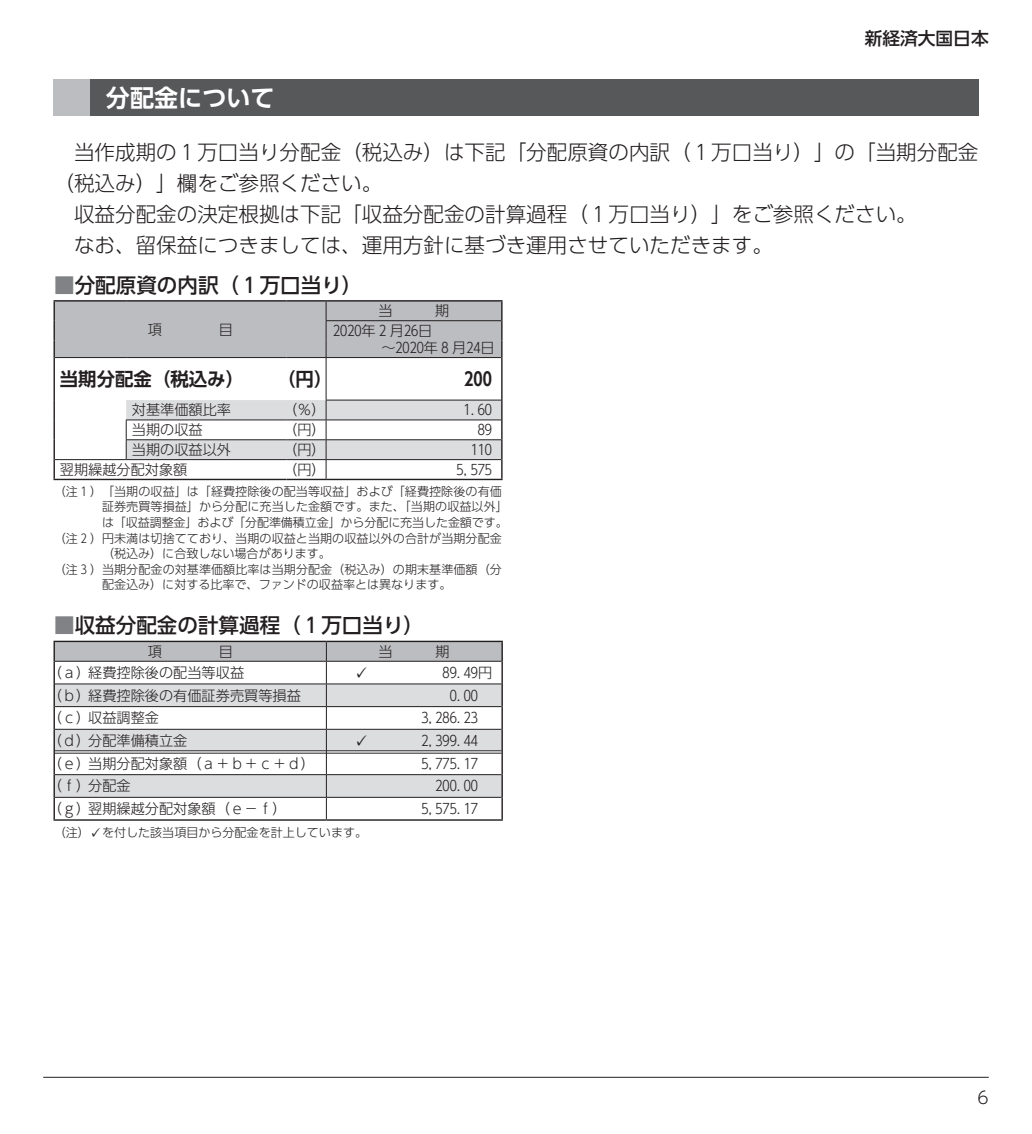
<style>
.page{position:relative;width:1032px;height:1134px;background:#fff}
.page>*{position:absolute;margin:0;border:0;box-sizing:border-box;transform-origin:0 0}
.t1{font:700 24px "UD Shin Go Pro De";color:#fff}
.t2{font:300 20.6px "UD Shin Go Pro";color:#231f20}
.t3{font:500 20.6px "UD Shin Go Pro";color:#231f20}
.t4{font:700 18.4px "UD Shin Go Pro De";color:#231f20}
.t5{font:500 17.8px "UD Shin Go Pro";color:#231f20}
.t6{font:300 17px "UD Shin Go Pro";color:#231f20}
.t7{font:300 14.2px/17px "UD Shin Go Pro";color:#231f20}
.t8{font:300 14.2px "UD Shin Go Pr 6";color:#231f20}
.t9{font:300 12px "UD Shin Go Pro";letter-spacing:.005em;color:#231f20}
.s1{color:#808285}
.s2{font-family:"UD Shin Go Pr 6"}
</style>
<div class="page">
<hr style="left:43px;top:1077px;width:946px;height:1px;background:#231f20">
<hr style="left:54px;top:300px;width:72px;height:2px;background:#231f20">
<hr style="left:126px;top:300px;width:160px;height:2px;background:#231f20">
<hr style="left:286px;top:300px;width:40px;height:2px;background:#231f20">
<hr style="left:326px;top:300px;width:176px;height:2px;background:#231f20">
<hr style="left:54px;top:358px;width:1px;height:42px;background:#231f20">
<hr style="left:501px;top:358px;width:1px;height:42px;background:#231f20">
<svg style="left:54px;top:400px;width:1px;height:79px"></svg>
<hr style="left:54px;top:479px;width:72px;height:1px;background:#231f20">
<hr style="left:126px;top:479px;width:160px;height:1px;background:#231f20">
<hr style="left:286px;top:479px;width:40px;height:1px;background:#231f20">
<hr style="left:326px;top:479px;width:176px;height:1px;background:#231f20">
<div style="left:54px;top:301px;width:448px;height:57px;background:#bcbdc0"></div>
<hr style="left:326px;top:358px;width:1px;height:42px;background:#231f20">
<svg style="left:126px;top:400px;width:376px;height:79px"></svg>
<hr style="left:55px;top:459px;width:71px;height:1px;background:#231f20">
<hr style="left:126px;top:459px;width:160px;height:1px;background:#231f20">
<hr style="left:286px;top:459px;width:40px;height:1px;background:#231f20">
<hr style="left:326px;top:459px;width:175px;height:1px;background:#231f20">
<div style="left:54px;top:79px;width:924px;height:37px;background:#57585a"></div>
<div style="left:54px;top:79px;width:36px;height:37px;background:#bcbdc0"></div>
<hr style="left:54px;top:819px;width:30px;height:2px;background:#231f20">
<hr style="left:84px;top:819px;width:242px;height:2px;background:#231f20">
<hr style="left:326px;top:819px;width:177px;height:2px;background:#231f20">
<svg style="left:54px;top:641px;width:449px;height:178px"></svg>
<h1 class="t1" style="left:106px;top:78px;width:170px">分配金について</h1>
<h3 class="t5" style="left:865px;top:24px;width:126px">新経済大国日本</h3>
<h2 class="t2" style="left:74px;top:135px;width:906px">当作成期の 1 万口当り分配金（税込み）は下記「分配原資の内訳（ 1 万口当り）」の「当期分配金</h2>
<h2 class="t2" style="left:54px;top:166px;width:330px">（税込み）」欄をご参照ください。</h2>
<h2 class="t2" style="left:74px;top:198px;width:844px">収益分配金の決定根拠は下記「収益分配金の計算過程（ 1 万口当り）」をご参照ください。</h2>
<h2 class="t2" style="left:74px;top:229px;width:700px">なお、留保益につきましては、運用方針に基づき運用させていただきます。</h2>
<h2 class="t3" style="left:54px;top:268px;width:310px"><span class="s1">■</span>分配原資の内訳（ 1 万口当り）</h2>
<p class="t7" style="left:148px;top:320px;width:16px">項</p>
<p class="t7" style="left:219px;top:320px;width:16px">目</p>
<p class="t7" style="left:378px;top:302px;width:16px">当</p>
<p class="t7" style="left:435px;top:302px;width:16px">期</p>
<p class="t7" style="left:381px;top:322px;width:115px;text-indent:-48px">2020年 2 月26日<br>～2020年 8 月24日</p>
<h3 class="t4" style="left:60px;top:364px;width:186px">当期分配金（税込み）</h3>
<h3 class="t4" style="left:277px;top:364px;width:57px">（円）</h3>
<h3 class="t4" style="left:464px;top:364px;width:29px">200</h3>
<p class="t7" style="left:132px;top:401px;width:101px">対基準価額比率</p>
<p class="t7" style="left:283px;top:401px;width:44px">（％）</p>
<p class="t7" style="left:464px;top:401px;width:30px">1. 60</p>
<p class="t7" style="left:132px;top:421px;width:72px">当期の収益</p>
<p class="t7" style="left:283px;top:421px;width:44px">（円）</p>
<p class="t7" style="left:478px;top:421px;width:16px">89</p>
<p class="t7" style="left:132px;top:441px;width:101px">当期の収益以外</p>
<p class="t7" style="left:283px;top:441px;width:44px">（円）</p>
<p class="t7" style="left:471px;top:441px;width:23px">110</p>
<p class="t7" style="left:60px;top:460px;width:129px">翌期繰越分配対象額</p>
<p class="t7" style="left:283px;top:460px;width:44px">（円）</p>
<p class="t7" style="left:456px;top:460px;width:37px">5, 575</p>
<p class="t9" style="left:54px;top:481px;width:449px">（注 1 ）「当期の収益」は「経費控除後の配当等収益」および「経費控除後の有価</p>
<p class="t9" style="left:102px;top:497px;width:407px">証券売買等損益」から分配に充当した金額です。また、「当期の収益以外」</p>
<p class="t9" style="left:102px;top:513px;width:407px">は「収益調整金」および「分配準備積立金」から分配に充当した金額です。</p>
<p class="t9" style="left:54px;top:528px;width:449px">（注 2 ）円未満は切捨てており、当期の収益と当期の収益以外の合計が当期分配金</p>
<p class="t9" style="left:102px;top:544px;width:230px">（税込み）に合致しない場合があります。</p>
<p class="t9" style="left:54px;top:559px;width:449px">（注 3 ）当期分配金の対基準価額比率は当期分配金（税込み）の期末基準価額（分</p>
<p class="t9" style="left:102px;top:575px;width:351px">配金込み）に対する比率で、ファンドの収益率とは異なります。</p>
<h2 class="t3" style="left:54px;top:609px;width:371px"><span class="s1">■</span>収益分配金の計算過程（ 1 万口当り）</h2>
<p class="t7" style="left:148px;top:642px;width:16px">項</p>
<p class="t7" style="left:219px;top:642px;width:16px">目</p>
<p class="t7" style="left:379px;top:642px;width:16px">当</p>
<p class="t7" style="left:435px;top:642px;width:16px">期</p>
<p class="t7" style="left:48px;top:664px;width:198px">（ａ）経費控除後の配当等収益</p>
<p class="t8" style="left:355px;top:661px;width:16px">✓</p>
<p class="t8" style="left:443px;top:661px;width:51px">89. 49円</p>
<p class="t7" style="left:48px;top:686px;width:254px">（ｂ）経費控除後の有価証券売買等損益</p>
<p class="t7" style="left:450px;top:686px;width:44px">0. 00　</p>
<p class="t7" style="left:48px;top:709px;width:113px">（ｃ）収益調整金</p>
<p class="t7" style="left:421px;top:709px;width:72px">3, 286. 23　</p>
<p class="t7" style="left:48px;top:732px;width:141px">（ｄ）分配準備積立金</p>
<p class="t8" style="left:355px;top:729px;width:16px">✓</p>
<p class="t8" style="left:421px;top:729px;width:72px">2, 399. 44　</p>
<p class="t7" style="left:48px;top:754px;width:269px">（ｅ）当期分配対象額（ａ＋ｂ＋ｃ＋ｄ）</p>
<p class="t7" style="left:421px;top:754px;width:72px">5, 775. 17　</p>
<p class="t7" style="left:48px;top:777px;width:84px">（ｆ）分配金</p>
<p class="t7" style="left:435px;top:777px;width:58px">200. 00　</p>
<p class="t7" style="left:48px;top:800px;width:240px">（ｇ）翌期繰越分配対象額（ｅ－ｆ）</p>
<p class="t7" style="left:421px;top:800px;width:72px">5, 575. 17　</p>
<p class="t9" style="left:54px;top:823px;width:315px">（注）<span class="s2">✓</span>を付した該当項目から分配金を計上しています。</p>
<h3 class="t6" style="left:977px;top:1083px;width:13px">6</h3>
</div>
